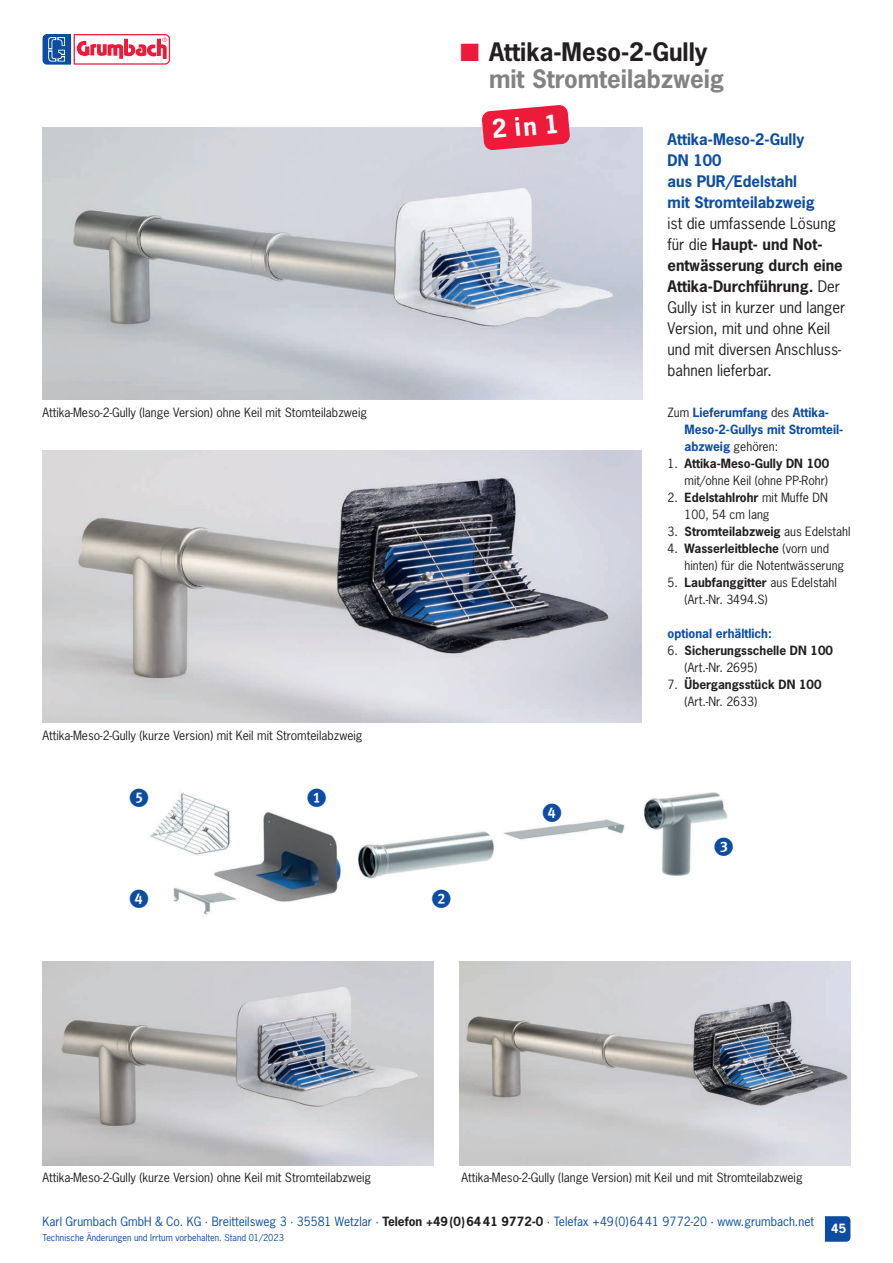
<style>
.page{position:relative;width:893px;height:1263px;background:#fff}
.page>*{position:absolute;margin:0;border:0;box-sizing:border-box;transform-origin:0 0}
.t1{font:27px "My Dingbests";color:#0d4da1}
.t2{font:700 24px "News Gothic Std";color:#231f20}
.t3{font:700 24px "News Gothic Std";color:#808285}
.t4{font:700 24px "News Gothic Std";color:#fff}
.t5{font:15px/21px "News Gothic Std";color:#231f20}
.t6{font:700 15px/21px "News Gothic Std";color:#0d4da1}
.t7{font:12px/17px "News Gothic Std";color:#231f20}
.t8{font:12px "News Gothic Std";color:#0d4da1}
.t9{font:700 12px/17px "News Gothic Std";color:#231f20}
.t10{font:700 12px/17px "News Gothic Std";color:#0d4da1}
.t11{font:700 12px "News Gothic Std";color:#fff}
.t12{font:9px "News Gothic Std";color:#0d4da1}
.s1{font-weight:700}
.s2{font-weight:400;color:#231f20}
.s3{font-weight:400}
.s4{font-weight:700;color:#231f20}
</style>
<div class="page">
<img style="left:150px;top:792px;width:578px;height:123px">
<svg style="left:43px;top:34px;width:127px;height:31px"></svg>
<svg style="left:825px;top:1216px;width:25px;height:26px"></svg>
<img style="left:43px;top:128px;width:599px;height:272px">
<svg style="left:482px;top:105px;width:88px;height:45px;background:#ec3c58"></svg>
<img style="left:43px;top:451px;width:599px;height:272px">
<img style="left:43px;top:961px;width:391px;height:204px">
<img style="left:459px;top:961px;width:391px;height:204px">
<p class="t7" style="left:43px;top:404px;width:326px">Attika-Meso-2-Gully (lange Version) ohne Keil mit Stomteilabzweig</p>
<p class="t7" style="left:43px;top:727px;width:321px">Attika-Meso-2-Gully (kurze Version) mit Keil mit Stromteilabzweig</p>
<h1 class="t1" style="left:128px;top:783px;width:22px">5</h1>
<h1 class="t1" style="left:128px;top:884px;width:22px">4</h1>
<h1 class="t1" style="left:305px;top:783px;width:22px">1</h1>
<h2 class="t2" style="left:489px;top:36px;width:220px">Attika-Meso-2-Gully</h2>
<h2 class="t3" style="left:489px;top:63px;width:237px">mit Stromteilabzweig</h2>
<h2 class="t4" style="left:491px;top:113px;width:69px;rotate:-5deg">2in1</h2>
<p class="t6" style="left:668px;top:128px;width:149px">Attika-Meso-2-Gully<br>DN 100<br>aus PUR/Edelstahl mit Stromteilabzweig</p>
<p class="t5" style="left:668px;top:212px;width:179px">ist die umfassende Lösung für die <span class="s1">Haupt- und Not&shy;entwässerung durch eine<br>Attika-Durchführung.</span> Der<br>Gully ist in kurzer und langer<br>Version, mit und ohne Keil und mit diversen Anschluss&shy;bahnen lieferbar.</p>
<p class="t10" style="left:685px;top:403px;width:160px;text-indent:-17px"><span class="s2">Zum</span> Lieferumfang <span class="s2">des</span> Attika-<br>Meso-2-Gullys mit Stromteil&shy;abzweig <span class="s2">gehören:</span></p>
<p class="t7" style="left:668px;top:455px;width:163px;text-align:right">1. <span class="s1">Attika-Meso-Gully DN 100 </span>mit/ohne Keil (ohne PP-Rohr)</p>
<p class="t7" style="left:685px;top:489px;width:145px;text-indent:-17px">2. <span class="s1">Edelstahlrohr</span> mit Muffe DN<br>100, 54 cm lang</p>
<p class="t9" style="left:668px;top:523px;width:184px"><span class="s3">3.</span> Stromteilabzweig <span class="s3">aus Edelstahl</span></p>
<p class="t7" style="left:685px;top:540px;width:161px;text-indent:-17px">4. <span class="s1">Wasserleitbleche</span> (vorn und hinten) für die Notentwässerung</p>
<p class="t7" style="left:685px;top:574px;width:154px;text-indent:-17px">5. <span class="s1">Laubfanggitter</span> aus Edelstahl (Art.-Nr. 3494.S)</p>
<p class="t10" style="left:668px;top:625px;width:106px">optional erhältlich:</p>
<p class="t9" style="left:685px;top:642px;width:150px;text-indent:-17px"><span class="s3">6.</span> Sicherungsschelle DN 100 <span class="s3">(Art.-Nr. 2695)</span></p>
<p class="t9" style="left:685px;top:676px;width:138px;text-indent:-17px"><span class="s3">7.</span> Übergangsstück DN 100 <span class="s3">(Art.-Nr. 2633)</span></p>
<h1 class="t1" style="left:430px;top:884px;width:22px">2</h1>
<h1 class="t1" style="left:541px;top:798px;width:22px">4</h1>
<h1 class="t1" style="left:712px;top:832px;width:22px">3</h1>
<p class="t7" style="left:43px;top:1169px;width:330px">Attika-Meso-2-Gully (kurze Version) ohne Keil mit Stromteilabzweig</p>
<p class="t7" style="left:461px;top:1169px;width:343px">Attika-Meso-2-Gully (lange Version) mit Keil und mit Stromteilabzweig</p>
<p class="t8" style="left:43px;top:1213px;width:773px">Karl Grumbach GmbH &amp; Co. KG · Breitteilsweg 3 · 35581 Wetzlar · <span class="s4">Telefon +49(0)6441 9772-0</span> · Telefax +49(0)6441 9772-20 · www.grumbach.net</p>
<p class="t12" style="left:43px;top:1232px;width:243px">Technische Änderungen und Irrtum vorbehalten. Stand 01/2023</p>
<p class="t11" style="left:831px;top:1221px;width:16px">45</p>
</div>
